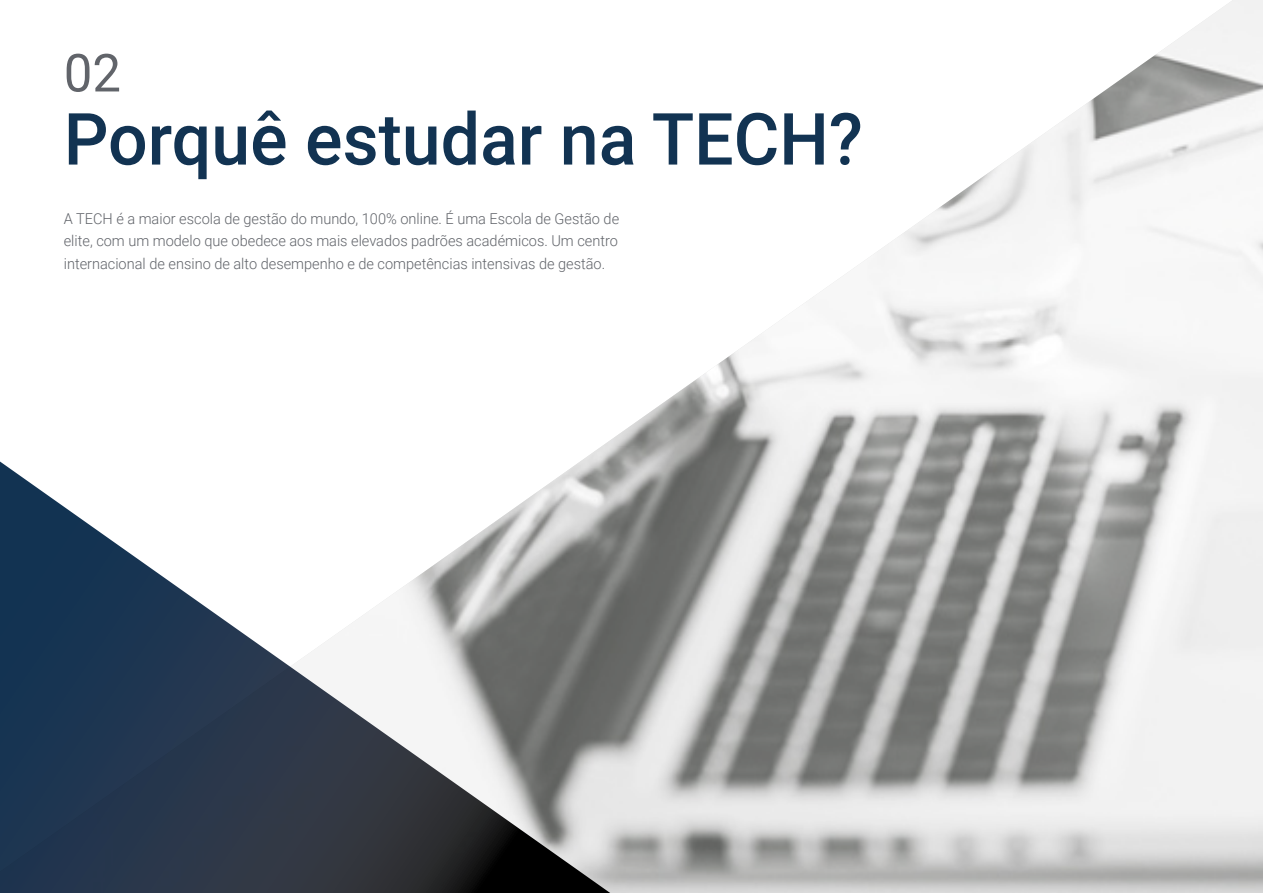
<style>
.page{position:relative;width:1263px;height:893px;background:#fff}
.page>*{position:absolute;margin:0;border:0;box-sizing:border-box;transform-origin:0 0}
.t1{font:500 72px "Roboto";color:#123352}
.t2{font:52.5px "Roboto";color:#61646a}
.t3{font:300 15px/22.5px "Roboto";color:#61646a;text-align:justify}
</style>
<div class="page">
<img style="left:602px;top:0;width:661px;height:893px">
<svg style="left:0;top:446px;width:640px;height:447px"></svg>
<h2 class="t2" style="left:64px;top:36px;width:59px">02</h2>
<h1 class="t1" style="left:64px;top:89px;width:800px">Porquê estudar na TECH?</h1>
<p class="t3" style="left:64px;top:207px;width:557px">A TECH é a maior escola de gestão do mundo, 100% online. É uma Escola de Gestão de elite, com um modelo que obedece aos mais elevados padrões académicos. Um centro internacional de ensino de alto desempenho e de competências intensivas de gestão.</p>
</div>
